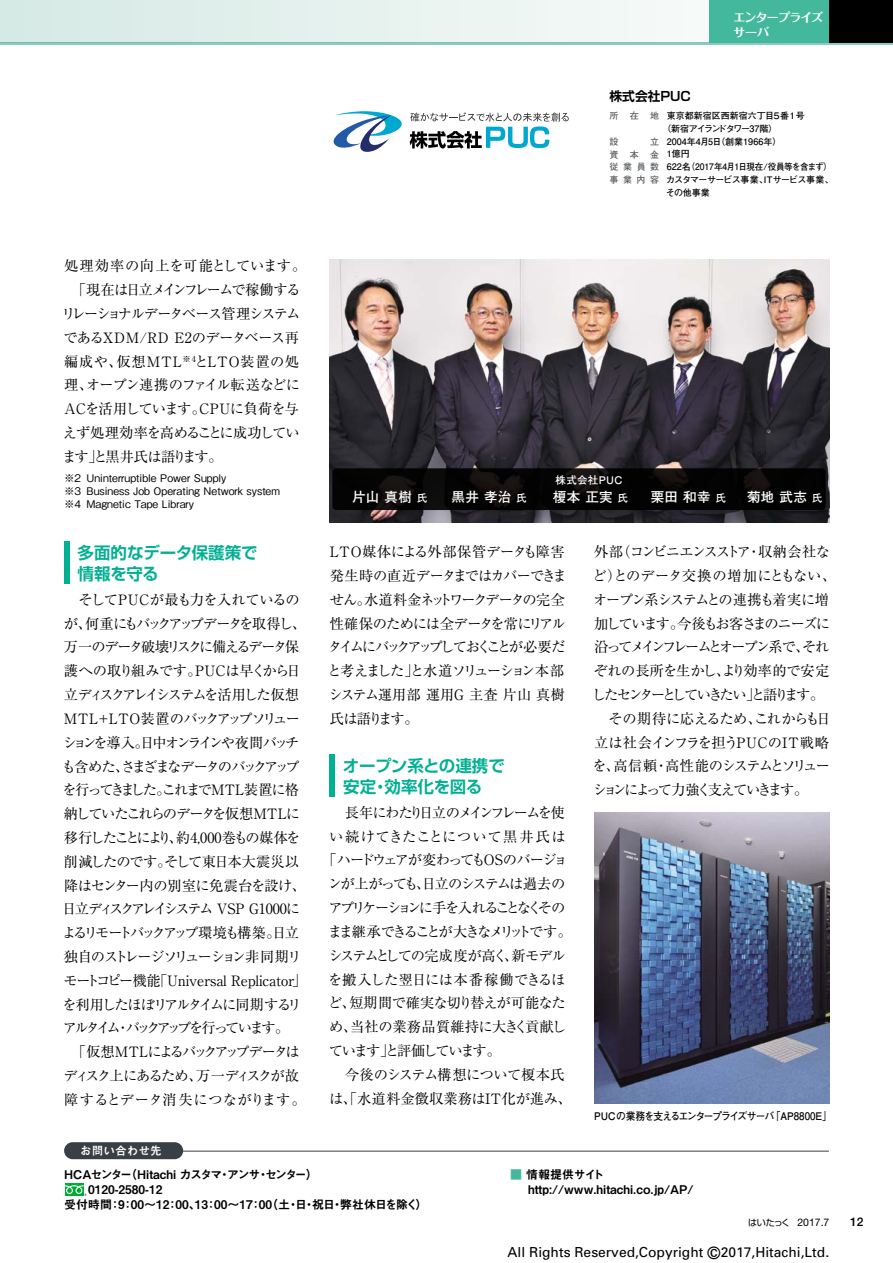
<style>
.page{position:relative;width:893px;height:1263px;background:#fff}
.page>*{position:absolute;margin:0;border:0;box-sizing:border-box;transform-origin:0 0}
.t1{font:700 16.5px/21px "Shin Go Pro De";letter-spacing:-.005em;color:#00b093}
.t2{font:14.25px/23.9px "Ryumin Pro";letter-spacing:-.11em;color:#000}
.t3{font:14.25px/23.9px "Ryumin Pro";letter-spacing:-.09em;color:#000;text-align:center}
.t4{font:14.25px "Ryumin Pro";letter-spacing:-.125em;color:#000}
.t5{font:14.25px "Ryumin Pro";letter-spacing:-.175em;color:#000}
.t6{font:14.25px "Ryumin Pro";letter-spacing:-.12em;color:#000}
.t7{font:14.25px "Ryumin Pro";letter-spacing:-.02em;color:#000}
.t8{font:14.25px "Ryumin Pro";letter-spacing:.06em;color:#000}
.t9{font:14.25px "Ryumin Pro";letter-spacing:-.03em;color:#000}
.t10{font:14.25px "Ryumin Pro";letter-spacing:-.14em;color:#000}
.t11{font:14.25px "Ryumin Pro";letter-spacing:-.115em;color:#000}
.t12{font:14.25px "Ryumin Pro";letter-spacing:-.165em;color:#000}
.t13{font:14.25px "Ryumin Pro";letter-spacing:-.18em;color:#000}
.t14{font:14.25px "Ryumin Pro";letter-spacing:-.04em;color:#000}
.t15{font:14.25px "Ryumin Pro";letter-spacing:-.055em;color:#000}
.t16{font:14.25px "Ryumin Pro";letter-spacing:.01em;color:#000}
.t17{font:14.25px "Ryumin Pro";letter-spacing:.005em;color:#000}
.t18{font:14.25px "Ryumin Pro";letter-spacing:-.05em;color:#000}
.t19{font:14.25px "Ryumin Pro";letter-spacing:-.06em;color:#000}
.t20{font:14.25px "Ryumin Pro";letter-spacing:-.005em;color:#000}
.t21{font:14.25px "Ryumin Pro";letter-spacing:-.195em;color:#000}
.t22{font:14.25px "Ryumin Pro";letter-spacing:-.01em;color:#000}
.t23{font:14.25px "Ryumin Pro";letter-spacing:-.035em;color:#000}
.t24{font:13.8px "Univers";color:#000}
.t25{font:700 13.5px "Futo Go B101 Pro";letter-spacing:.025em;color:#fff}
.t26{font:700 12.75px "Shin Go Pro De";color:#000}
.t27{font:12px/15px "Midashi Go Pro MB31";color:#000}
.t28{font:700 12px/14.9px "Folk Pro";letter-spacing:-.065em;color:#fff}
.t29{font:500 12px "Helvetica Neue LT Std";color:#000}
.t30{font:700 11.7px "Mi Go MB1 Std De";color:#fff}
.t31{font:500 10.5px/12.8px "Gothic BBB Pro";color:#000}
.t32{font:700 10.5px "Futo Go B101 Pro";letter-spacing:-.07em;color:#000;scale:.93 1}
.t33{font:10.5px "Helvetica Neue LT Std";color:#000}
.t34{font:700 10.5px "Futo Go B101 Pro";letter-spacing:.025em;color:#fff}
.t35{font:700 9px "Futo Go B101 Pro";color:#000}
.t36{font:700 9px "Futo Go B101 Pro";letter-spacing:-.02em;color:#000}
.t37{font:700 9px "Futo Go B101 Pro";letter-spacing:-.06em;color:#000}
.t38{font:700 9px/12.8px "Futo Go B101 Pro";letter-spacing:.51em;color:#5b5f62;text-align:justify}
.t39{font:700 9px "Futo Go B101 Pro";letter-spacing:-.125em;color:#000}
.s1{font-size:10.5px}
.s2{color:#44b89c}
.s3{font-family:"Shin Go Pro";font-size:9px}
.s4{font-size:16.95px}
</style>
<div class="page">
<img style="left:330px;top:259px;width:499px;height:264px">
<img style="left:594px;top:813px;width:235px;height:291px">
<div style="left:64px;top:1142px;width:119px;height:17px;background:#384045;border-radius:9px"></div>
<hr style="left:168px;top:1151px;width:661px;height:1px;background:#384045">
<svg style="left:332px;top:468px;width:494px;height:42px;background:#070606"></svg>
<div style="left:330px;top:754px;width:5px;height:43px;background:#00b093"></div>
<div style="left:64px;top:542px;width:5px;height:42px;background:#00b093"></div>
<svg style="left:333px;top:111px;width:236px;height:41px"></svg>
<div style="left:65px;top:1183px;width:19px;height:13px;background:#00ac36"></div>
<svg style="left:65px;top:1185px;width:22px;height:11px"></svg>
<svg style="left:0;top:0;width:710px;height:42px"></svg>
<hr style="left:0;top:42px;width:893px;height:3px;background:#8bccc1">
<div style="left:719px;top:0;width:174px;height:42px;background:#000"></div>
<div style="left:710px;top:0;width:119px;height:42px;background:#44b89c"></div>
<p class="t28" style="left:733px;top:9px;width:91px">エンタープライズサーバ</p>
<p class="t22" style="left:64px;top:255px;width:244px">処理効率の向上を可能としています。</p>
<p class="t4" style="left:72px;top:279px;width:230px">「現在は日立メインフレームで稼働する</p>
<p class="t6" style="left:62px;top:303px;width:241px">リレーショナルデータベース管理システム</p>
<p class="t14" style="left:63px;top:326px;width:237px">であるXDM/RD E2のデータベース再</p>
<p class="t8" style="left:64px;top:350px;width:237px">編成や、仮想MTL<sup>※4</sup>とLTO装置の処</p>
<p class="t18" style="left:64px;top:374px;width:237px">理、オープン連携のファイル転送などに</p>
<p class="t15" style="left:64px;top:398px;width:237px">ACを活用しています。CPUに負荷を与</p>
<p class="t3" style="left:63px;top:420px;width:238px">えず処理効率を高めることに成功してい</p>
<p class="t10" style="left:62px;top:445px;width:162px">ます」と黒井氏は語ります。</p>
<p class="t31" style="left:64px;top:471px;width:218px">※2 Uninterruptible Power Supply<br>※3 Business Job Operating Network system ※4 Magnetic Tape Library</p>
<p class="t1" style="left:77px;top:540px;width:182px">多面的なデータ保護策で情報を守る</p>
<p class="t2" style="left:62px;top:587px;width:246px;text-indent:17px">そしてPUCが最も力を入れているのが、何重にもバックアップデータを取得し、万一のデータ破壊リスクに備えるデータ保護への取り組みです。PUCは早くから日立ディスクアレイシステムを活用した仮想<br>MTL＋LTO装置のバックアップソリューションを導入。日中オンラインや夜間バッチも含めた、さまざまなデータのバックアップを行ってきました。これまでMTL装置に格納していたこれらのデータを仮想MTLに移行したことにより、約4,000巻もの媒体を削減したのです。そして東日本大震災以降はセンター内の別室に免震台を設け、日立ディスクアレイシステム VSP G1000によるリモートバックアップ環境も構築。日立独自のストレージソリューション非同期リモートコピー機能「Universal Replicator」を利用したほぼリアルタイムに同期するリアルタイム・バックアップを行っています。</p>
<p class="t3" style="left:63px;top:1039px;width:244px">「仮想MTLによるバックアップデータはディスク上にあるため、万一ディスクが故障するとデータ消失につながります。</p>
<p class="t30" style="left:80px;top:1142px;width:83px">お問い合わせ先</p>
<p class="t26" style="left:609px;top:85px;width:83px">株式会社PUC</p>
<p class="t35" style="left:667px;top:109px;width:139px">東京都新宿区西新宿六丁目５番１号</p>
<p class="t39" style="left:662px;top:121px;width:117px">（新宿アイランドタワー37階）</p>
<p class="t35" style="left:667px;top:134px;width:116px">2004年4月5日（創業1966年）</p>
<p class="t36" style="left:667px;top:147px;width:25px">1億円</p>
<p class="t36" style="left:667px;top:160px;width:167px">622名（2017年4月1日現在/役員等を含まず）</p>
<p class="t37" style="left:666px;top:172px;width:169px">カスタマーサービス事業、ITサービス事業、</p>
<p class="t36" style="left:666px;top:185px;width:45px">その他事業</p>
<p class="t38" style="left:609px;top:108px;width:10px">所</p>
<p class="t38" style="left:630px;top:108px;width:10px">在</p>
<p class="t38" style="left:650px;top:108px;width:10px">地</p>
<p class="t38" style="left:609px;top:134px;width:10px">設</p>
<p class="t38" style="left:650px;top:134px;width:10px">立</p>
<p class="t38" style="left:609px;top:147px;width:10px">資</p>
<p class="t38" style="left:630px;top:147px;width:10px">本</p>
<p class="t38" style="left:609px;top:147px;width:51px;text-indent:41px">金従業員数事業内容</p>
<p class="t25" style="left:352px;top:486px;width:77px">片山 真樹 <span class="s1">氏</span></p>
<p class="t25" style="left:452px;top:486px;width:77px">黒井 孝治 <span class="s1">氏</span></p>
<p class="t34" style="left:556px;top:472px;width:68px">株式会社PUC</p>
<p class="t25" style="left:553px;top:486px;width:77px">榎本 正実 <span class="s1">氏</span></p>
<p class="t25" style="left:651px;top:486px;width:77px">栗田 和幸 <span class="s1">氏</span></p>
<p class="t25" style="left:747px;top:486px;width:77px">菊地 武志 <span class="s1">氏</span></p>
<p class="t3" style="left:327px;top:539px;width:241px;text-align:left">LTO媒体による外部保管データも障害発生時の直近データまではカバーできません。水道料金ネットワークデータの完全性確保のためには全データを常にリアルタイムにバックアップしておくことが必要だと考えました」と水道ソリューション本部システム運用部 運用G 主査 片山 真樹氏は語ります。</p>
<p class="t1" style="left:343px;top:753px;width:164px">オープン系との連携で安定・効率化を図る</p>
<p class="t4" style="left:345px;top:801px;width:222px">長年にわたり日立のメインフレームを使</p>
<p class="t8" style="left:329px;top:825px;width:238px">い続けてきたことについて黒井氏は</p>
<p class="t11" style="left:323px;top:849px;width:247px">「ハードウェアが変わってもOSのバージョ</p>
<p class="t6" style="left:328px;top:873px;width:239px">ンが上がっても、日立のシステムは過去の</p>
<p class="t5" style="left:328px;top:896px;width:238px">アプリケーションに手を入れることなくその</p>
<p class="t5" style="left:328px;top:920px;width:246px">まま継承できることが大きなメリットです。</p>
<p class="t3" style="left:328px;top:942px;width:239px">システムとしての完成度が高く、新モデル</p>
<p class="t9" style="left:328px;top:968px;width:239px">を搬入した翌日には本番稼働できるほ</p>
<p class="t19" style="left:328px;top:992px;width:239px">ど、短期間で確実な切り替えが可能なた</p>
<p class="t7" style="left:329px;top:1016px;width:238px">め、当社の業務品質維持に大きく貢献し</p>
<p class="t10" style="left:329px;top:1039px;width:174px">ています」と評価しています。</p>
<p class="t23" style="left:345px;top:1063px;width:222px">今後のシステム構想について榎本氏</p>
<p class="t16" style="left:329px;top:1087px;width:244px">は、「水道料金徴収業務はIT化が進み、</p>
<p class="t3" style="left:594px;top:539px;width:238px">外部（コンビニエンスストア・収納会社な</p>
<p class="t20" style="left:592px;top:564px;width:246px">ど）とのデータ交換の増加にともない、</p>
<p class="t3" style="left:593px;top:586px;width:238px">オープン系システムとの連携も着実に増</p>
<p class="t4" style="left:594px;top:612px;width:238px">加しています。今後もお客さまのニーズに</p>
<p class="t12" style="left:594px;top:636px;width:237px">沿ってメインフレームとオープン系で、それ</p>
<p class="t7" style="left:593px;top:660px;width:237px">ぞれの長所を生かし、より効率的で安定</p>
<p class="t13" style="left:592px;top:683px;width:234px">したセンターとしていきたい」と語ります。</p>
<p class="t9" style="left:609px;top:707px;width:224px">その期待に応えるため、これからも日</p>
<p class="t17" style="left:594px;top:731px;width:236px">立は社会インフラを担うPUCのIT戦略</p>
<p class="t2" style="left:593px;top:753px;width:239px">を、高信頼・高性能のシステムとソリュー</p>
<p class="t21" style="left:593px;top:779px;width:217px">ションによって力強く支えていきます。</p>
<p class="t32" style="left:594px;top:1108px;width:257px">PUCの業務を支えるエンタープライズサーバ「AP8800E」</p>
<p class="t27" style="left:64px;top:1165px;width:365px">HCAセンター（Hitachi カスタマ・アンサ・センター）<br>　　0120-2580-12<br>受付時間：9：00～12：00、13：00～17：00（土・日・祝日・弊社休日を除く）</p>
<p class="t27" style="left:528px;top:1165px;width:167px;text-indent:-18px"><span class="s2">■</span> 情報提供サイトhttp://www.hitachi.co.jp/AP/</p>
<p class="t33" style="left:748px;top:1216px;width:83px"><span class="s3">はいたっく</span> 2017.7</p>
<p class="t29" style="left:850px;top:1215px;width:15px">12</p>
<p class="t24" style="left:508px;top:1244px;width:323px">All Rights Reserved,Copyright <span class="s4">©</span>2017,Hitachi,Ltd.</p>
</div>
